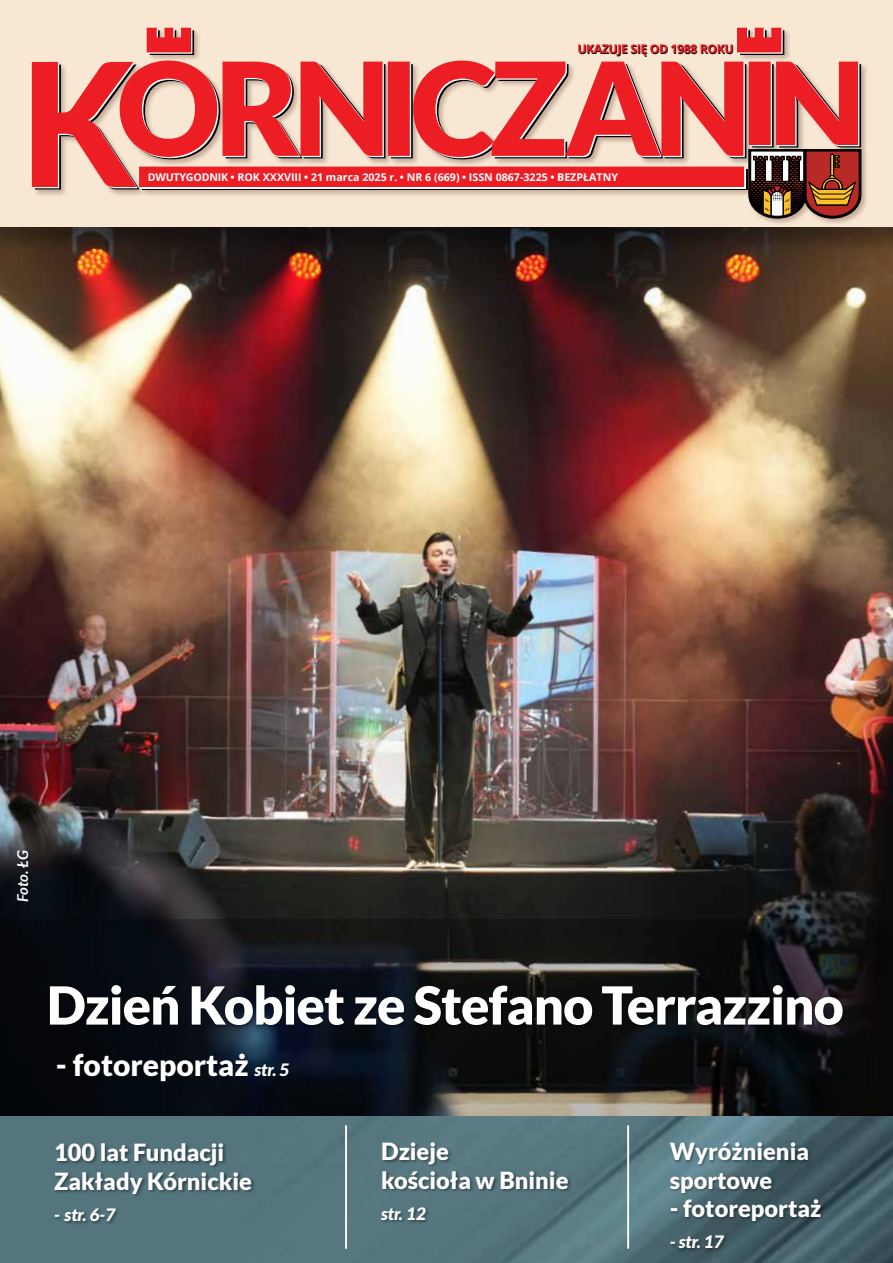
<style>
.page{position:relative;width:893px;height:1263px;background:#fff}
.page>*{position:absolute;margin:0;border:0;box-sizing:border-box;transform-origin:0 0}
.t1{font:900 52.5px "Lato";letter-spacing:-.02em;color:#fff}
.t2{font:900 30px "Lato";color:#fff}
.t3{font:900 23.55px/28.3px "Lato";color:#fff}
.t4{font:italic 900 17.1px "Lato";color:#fff}
.t5{font:italic 700 15px "Lato";color:#fff}
.t6{font:700 12px "Open Sans";letter-spacing:-.02em;color:#000}
.t7{font:700 10.65px "Open Sans";color:#fff}
.s1{color:#fffeff}
.s2{font-style:italic;font-size:17.1px}
</style>
<div class="page">
<img style="left:0;top:253px;width:893px;height:666px">
<svg style="left:0;top:1116px;width:893px;height:147px;background:#53737c"></svg>
<div style="left:0;top:0;width:893px;height:253px;background:#000;opacity:.25"></div>
<div style="left:0;top:0;width:893px;height:226px;background:#f7e7d3"></div>
<svg style="left:0;top:919px;width:893px;height:197px;background:#1c1c1d"></svg>
<div style="left:140px;top:167px;width:615px;height:30px;background:#6c3e30;opacity:.2"></div>
<div style="left:33px;top:63px;width:114px;height:134px;background:#6c3e30;opacity:.2"></div>
<div style="left:148px;top:29px;width:53px;height:34px;background:#6c3e30;opacity:.2"></div>
<div style="left:738px;top:29px;width:54px;height:34px;background:#6c3e30;opacity:.2"></div>
<div style="left:121px;top:61px;width:747px;height:106px;background:#6c3e30;opacity:.2"></div>
<div style="left:747px;top:148px;width:121px;height:77px;background:#f7e7d3"></div>
<div style="left:748px;top:149px;width:120px;height:74px;background:#6c3e30;opacity:.2"></div>
<svg style="left:749px;top:159px;width:112px;height:59px;background:#7d4833"></svg>
<div style="left:142px;top:169px;width:605px;height:21px;background:#fff"></div>
<div style="left:140px;top:168px;width:605px;height:20px;background:#fff"></div>
<div style="left:139px;top:167px;width:605px;height:20px;background:#ed1d24"></div>
<svg style="left:32px;top:62px;width:108px;height:128px"></svg>
<svg style="left:147px;top:28px;width:47px;height:27px"></svg>
<svg style="left:737px;top:28px;width:47px;height:27px"></svg>
<svg style="left:120px;top:61px;width:738px;height:96px;fill:#ed1d24"></svg>
<div style="left:48px;top:984px;width:799px;height:100px;background:#000;opacity:.45"></div>
<div style="left:380px;top:1141px;width:192px;height:83px;background:#000;opacity:.45"></div>
<hr style="left:345px;top:1125px;width:2px;height:124px;background:#fff">
<hr style="left:627px;top:1125px;width:2px;height:124px;background:#fff">
<div style="left:53px;top:1142px;width:203px;height:83px;background:#000;opacity:.45"></div>
<div style="left:16px;top:850px;width:16px;height:56px;background:#000;opacity:.45"></div>
<div style="left:669px;top:1141px;width:156px;height:112px;background:#000;opacity:.45"></div>
<p class="t6" style="left:578px;top:41px;width:158px">UKAZUJE SIĘ OD 1988 ROKU</p>
<p class="t7" style="left:148px;top:170px;width:472px">DWUTYGODNIK • ROK XXXVIII • 21 marca 2025 r. • NR 6 <span class="s1">(</span>669) • ISSN 0867-3225 • BEZPŁATNY</p>
<p class="t5" style="left:14px;top:902px;width:53px;rotate:-90deg">Foto. ŁG</p>
<h1 class="t1" style="left:47px;top:974px;width:799px">Dzień Kobiet ze Stefano Terrazzino</h1>
<p class="t2" style="left:56px;top:1047px;width:235px">- fotoreportaż <span class="s2">str. 5</span></p>
<p class="t3" style="left:54px;top:1138px;width:199px">100 lat Fundacji<br>Zakłady Kórnickie</p>
<p class="t4" style="left:54px;top:1205px;width:63px">- str. 6-7</p>
<p class="t3" style="left:381px;top:1137px;width:189px">Dzieje<br>kościoła w Bninie</p>
<p class="t4" style="left:381px;top:1204px;width:46px">str. 12</p>
<p class="t3" style="left:670px;top:1137px;width:141px">Wyróżnienia sportowe</p>
<p class="t3" style="left:670px;top:1193px;width:153px">- fotoreportaż</p>
<p class="t4" style="left:670px;top:1232px;width:55px">- str. 17</p>
</div>
